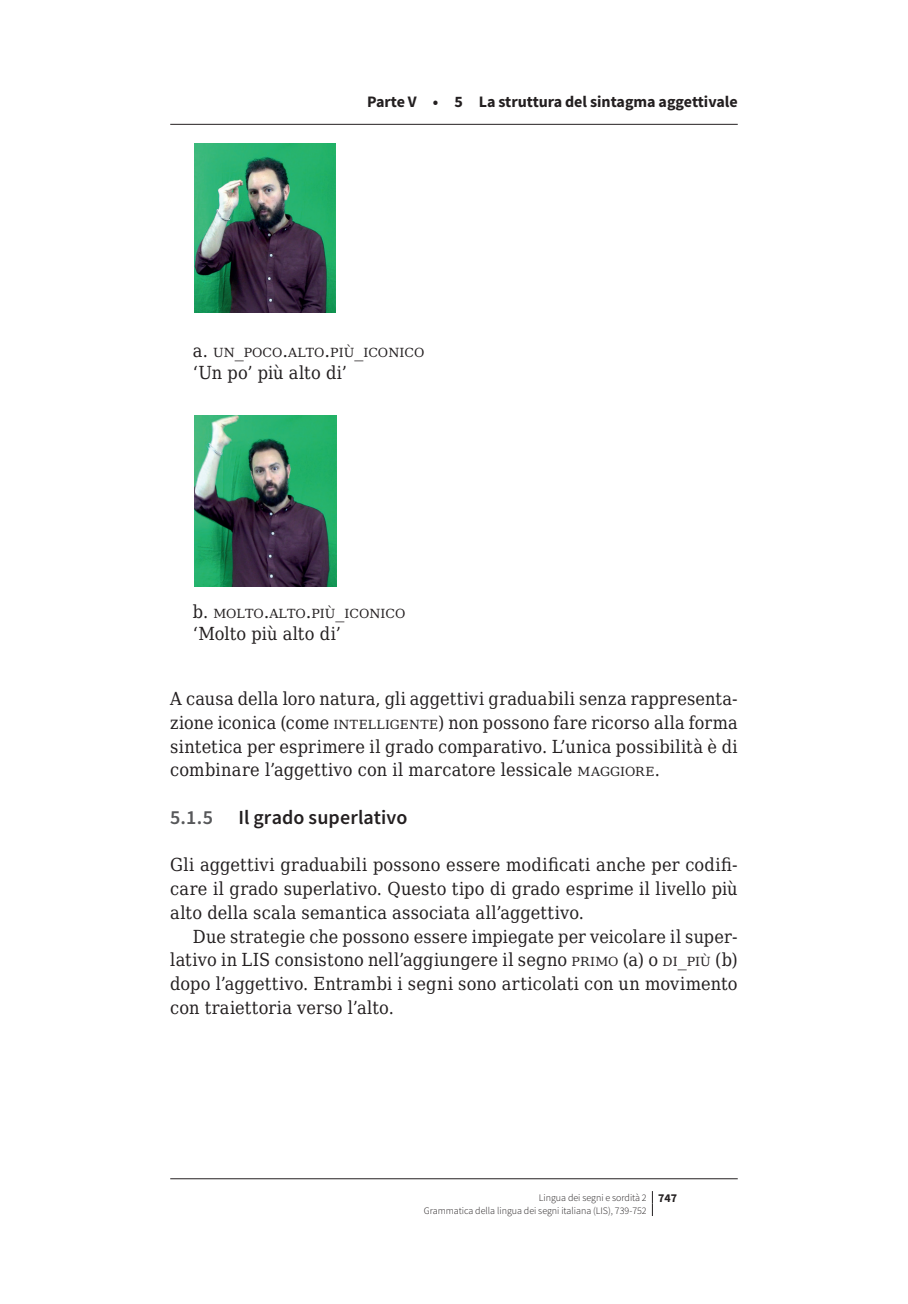
<style>
.page{position:relative;width:908px;height:1304px;background:#fff}
.page>*{position:absolute;margin:0;border:0;box-sizing:border-box;transform-origin:0 0}
.t1{font:600 20px "Source Sans Pro";letter-spacing:.005em;color:#231f20}
.t2{font:600 20px "Source Sans Pro";color:#57585a}
.t3{font:18px/23.8px "DejaVu Serif Condensed";letter-spacing:.01em;color:#231f20;text-align:justify}
.t4{font:700 16px "Source Sans Pro";color:#231f20}
.t5{font:12.6px "ECF Serif SC";color:#231f20}
.t6{font:300 10px/12.4px "Source Sans Pro";color:#231f20}
.s1{font-family:"DejaVu Serif Condensed";font-size:18px}
.s2{font-size:18px}
.s3{font-family:"ECF Serif SC";font-size:12.6px}
.s4{font-family:"ECF Serif SC"}
.s5{font-weight:700;font-size:12px}
</style>
<div class="page">
<svg style="left:651px;top:1191px;width:1px;height:25px"></svg>
<img style="left:194px;top:143px;width:142px;height:169px">
<img style="left:194px;top:415px;width:142px;height:171px">
<hr style="left:170px;top:124px;width:567px;height:1px;background:#231f20">
<hr style="left:170px;top:1178px;width:567px;height:1px;background:#231f20">
<p class="t4" style="left:367px;top:91px;width:372px">Parte V • 5 La struttura del sintagma aggettivale</p>
<p class="t5" style="left:193px;top:343px;width:233px"><span class="s1">a.</span> UN<span class="s2">_</span>POCO<span class="s2">.</span>ALTO<span class="s2">.</span>PIÙ<span class="s2">_</span>ICONICO</p>
<p class="t3" style="left:193px;top:360px;width:156px">‘Un po’ più alto di’</p>
<p class="t5" style="left:193px;top:604px;width:214px"><span class="s1">b.</span> MOLTO<span class="s2">.</span>ALTO<span class="s2">.</span>PIÙ<span class="s2">_</span>ICONICO</p>
<p class="t3" style="left:193px;top:621px;width:149px">‘Molto più alto di’</p>
<p class="t3" style="left:170px;top:686px;width:568px">A causa della loro natura, gli aggettivi graduabili senza rappresenta&shy;zione iconica (come <span class="s3">INTELLIGENTE</span>) non possono fare ricorso alla forma sintetica per esprimere il grado comparativo. L’unica possibilità è di combinare l’aggettivo con il marcatore lessicale <span class="s3">MAGGIORE</span>.</p>
<p class="t2" style="left:170px;top:804px;width:44px">5.1.5</p>
<p class="t1" style="left:238px;top:804px;width:170px">Il grado superlativo</p>
<p class="t3" style="left:170px;top:853px;width:568px">Gli aggettivi graduabili possono essere modificati anche per codifi&shy;care il grado superlativo. Questo tipo di grado esprime il livello più alto della scala semantica associata all’aggettivo.</p>
<p class="t3" style="left:170px;top:924px;width:568px;text-indent:23px">Due strategie che possono essere impiegate per veicolare il super&shy;lativo in LIS consistono nell’aggiungere il segno <span class="s3">PRIMO</span> (a) o <span class="s3">DI</span><span class="s4">_</span><span class="s3">PIÙ</span> (b) dopo l’aggettivo. Entrambi i segni sono articolati con un movimento con traiettoria verso l’alto.</p>
<p class="t6" style="left:423px;top:1191px;width:255px;text-indent:115px">Lingua dei segni e sordità 2 <span class="s5">747<br></span>Grammatica della lingua dei segni italiana (LIS), 739-752</p>
</div>
